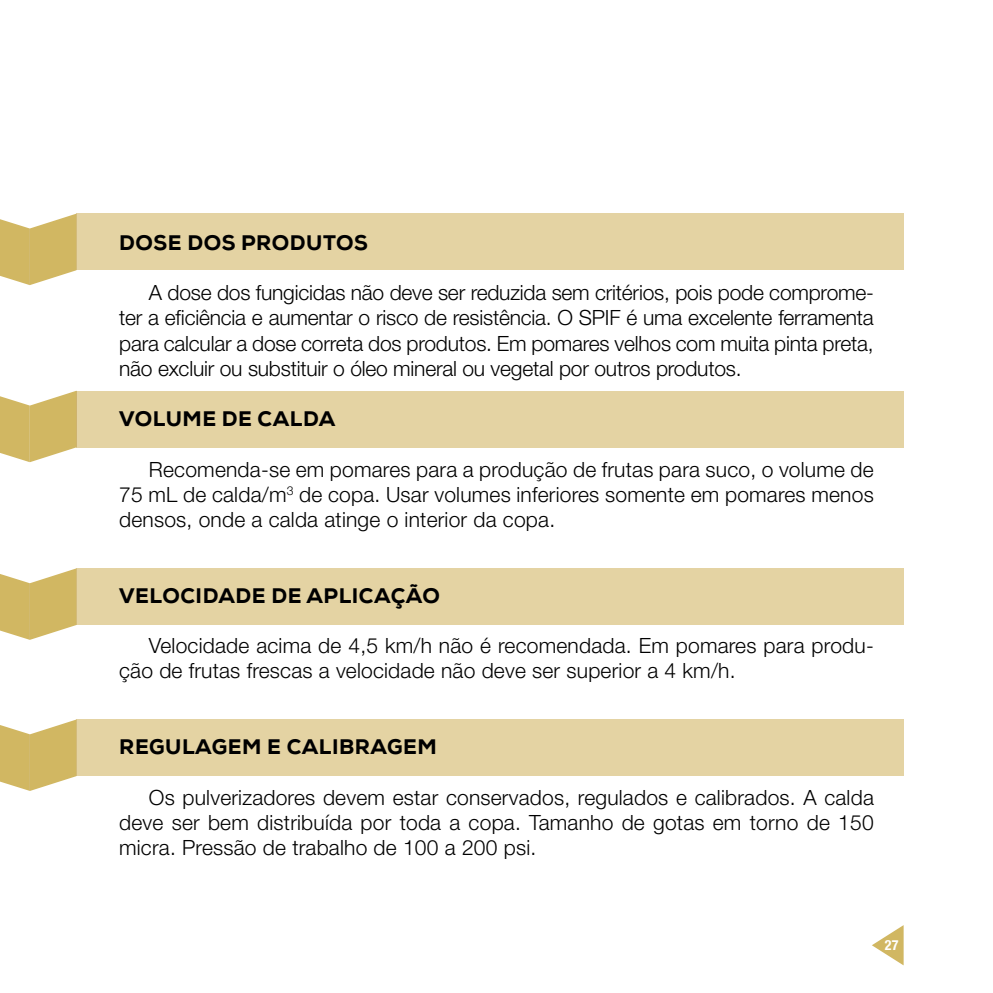
<style>
.page{position:relative;width:993px;height:993px;background:#fff}
.page>*{position:absolute;margin:0;border:0;box-sizing:border-box;transform-origin:0 0}
.t1{font:300 21px/25.2px "Helvetica Neue LT Std";letter-spacing:.01em;color:#000;text-align:justify}
.t2{font:800 21px "Nexa";letter-spacing:.025em;color:#000}
.t3{font:700 condensed 14px "Helvetica Neue LT Std";color:#fff}
</style>
<div class="page">
<svg style="left:872px;top:925px;width:31px;height:40px"></svg>
<svg style="left:0;top:213px;width:76px;height:72px"></svg>
<svg style="left:0;top:391px;width:76px;height:71px"></svg>
<svg style="left:0;top:568px;width:76px;height:71px"></svg>
<svg style="left:0;top:719px;width:76px;height:71px"></svg>
<div style="left:76px;top:213px;width:827px;height:57px;background:#e4d3a3"></div>
<div style="left:76px;top:568px;width:827px;height:56px;background:#e4d3a3"></div>
<div style="left:76px;top:719px;width:827px;height:56px;background:#e4d3a3"></div>
<div style="left:76px;top:390px;width:827px;height:57px;background:#e4d3a3"></div>
<p class="t2" style="left:119px;top:229px;width:250px">DOSE DOS PRODUTOS</p>
<p class="t1" style="left:119px;top:279px;width:756px;text-indent:30px">A dose dos fungicidas não deve ser reduzida sem critérios, pois pode comprome&shy;ter a eficiência e aumentar o risco de resistência. O SPIF é uma excelente ferramenta para calcular a dose correta dos produtos. Em pomares velhos com muita pinta preta, não excluir ou substituir o óleo mineral ou vegetal por outros produtos.</p>
<p class="t2" style="left:119px;top:405px;width:217px">VOLUME DE CALDA</p>
<p class="t1" style="left:119px;top:456px;width:756px;text-indent:30px">Recomenda-se em pomares para a produção de frutas para suco, o volume de 75 mL de calda/m<sup>3</sup> de copa. Usar volumes inferiores somente em pomares menos densos, onde a calda atinge o interior da copa.</p>
<p class="t2" style="left:119px;top:582px;width:322px">VELOCIDADE DE APLICAÇÃO</p>
<p class="t1" style="left:119px;top:632px;width:755px;text-indent:30px">Velocidade acima de 4,5 km/h não é recomendada. Em pomares para produ&shy;ção de frutas frescas a velocidade não deve ser superior a 4 km/h.</p>
<p class="t2" style="left:119px;top:733px;width:319px">REGULAGEM E CALIBRAGEM</p>
<p class="t1" style="left:119px;top:783px;width:756px;text-indent:30px">Os pulverizadores devem estar conservados, regulados e calibrados. A calda deve ser bem distribuída por toda a copa. Tamanho de gotas em torno de 150 micra. Pressão de trabalho de 100 a 200 psi.</p>
<p class="t3" style="left:884px;top:936px;width:15px">27</p>
</div>
